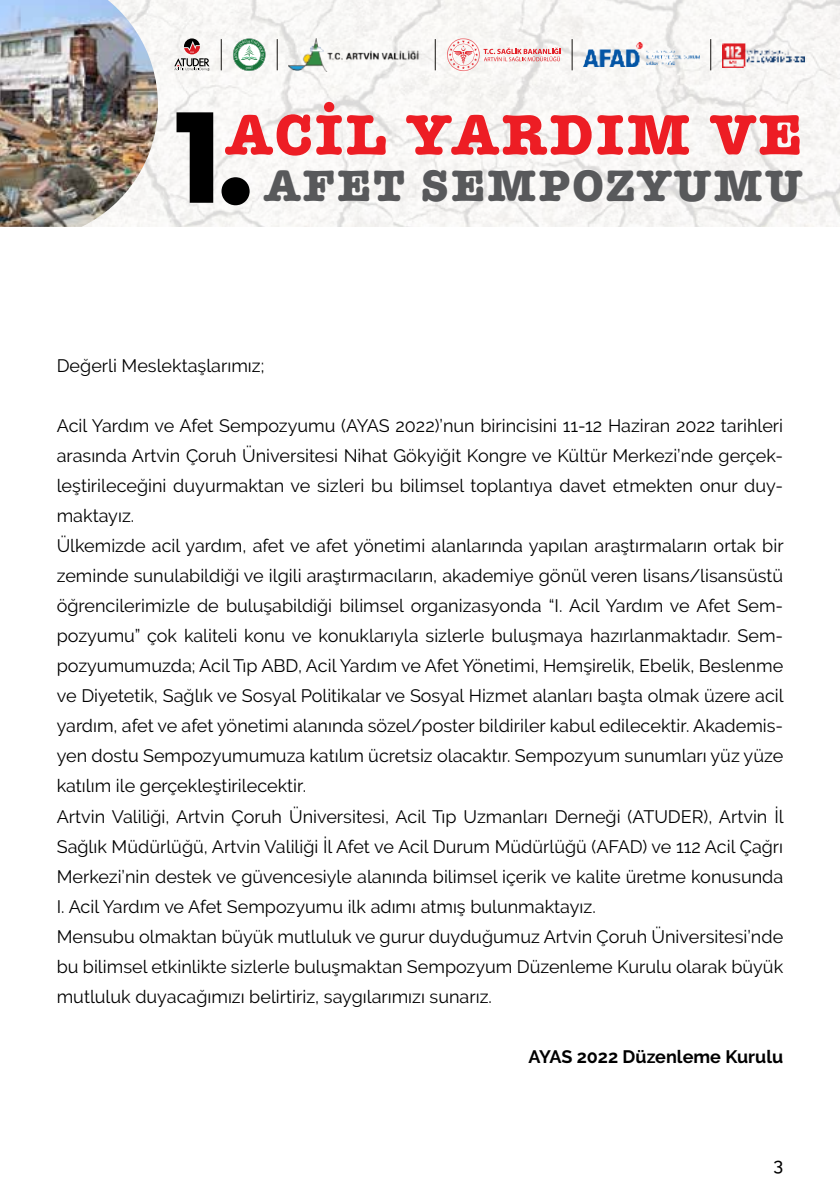
<style>
.page{position:relative;width:840px;height:1191px;background:#fff}
.page>*{position:absolute;margin:0;border:0;box-sizing:border-box;transform-origin:0 0}
.t1{font:700 119.8px "Futura";color:#000}
.t2{font:700 58.6px "American Typewriter";letter-spacing:.05em;color:#ed1d24}
.t3{font:700 45.4px "American Typewriter";letter-spacing:.05em;color:#58595b}
.t4{font:18px/30px "Raleway";color:#000}
.t5{font:700 18px "Raleway";color:#000}
.t6{font:500 18px "Raleway";color:#000}
</style>
<div class="page">
<img style="left:158px;top:0;width:681px;height:227px">
<svg style="left:174px;top:38px;width:36px;height:33px"></svg>
<svg style="left:233px;top:38px;width:32px;height:33px"></svg>
<svg style="left:233px;top:39px;width:32px;height:32px"></svg>
<svg style="left:238px;top:44px;width:22px;height:22px"></svg>
<hr style="left:221px;top:39px;width:1px;height:31px;background:#151310">
<hr style="left:277px;top:39px;width:1px;height:31px;background:#151310">
<hr style="left:434px;top:39px;width:1px;height:31px;background:#151310">
<hr style="left:571px;top:39px;width:1px;height:31px;background:#151310">
<hr style="left:710px;top:39px;width:1px;height:31px;background:#151310">
<img style="left:289px;top:38px;width:134px;height:33px">
<img style="left:583px;top:42px;width:115px;height:25px">
<img style="left:722px;top:42px;width:81px;height:25px">
<svg style="left:446px;top:38px;width:114px;height:33px"></svg>
<img style="left:0;top:0;width:158px;height:227px">
<svg style="left:234px;top:40px;width:30px;height:21px"></svg>
<svg style="left:245px;top:67px;width:8px;height:2px"></svg>
<h2 class="t2" style="left:225px;top:84px;width:578px">ACİL YARDIM VE</h2>
<h1 class="t1" style="left:158px;top:71px;width:99px">1.</h1>
<h3 class="t3" style="left:264px;top:147px;width:540px">AFET SEMPOZYUMU</h3>
<p class="t4" style="left:57px;top:351px;width:209px">Değerli Meslektaşlarımız;</p>
<p class="t4" style="left:57px;top:411px;width:728px">Acil Yardım ve Afet Sempozyumu (AYAS 2022)’nun birincisini 11-12 Haziran 2022 tarihleri arasında Artvin Çoruh Üniversitesi Nihat Gökyiğit Kongre ve Kültür Merkezi’nde gerçek&shy;leştirileceğini duyurmaktan ve sizleri bu bilimsel toplantıya davet etmekten onur duy&shy;maktayız.<br>Ülkemizde acil yardım, afet ve afet yönetimi alanlarında yapılan araştırmaların ortak bir zeminde sunulabildiği ve ilgili araştırmacıların, akademiye gönül veren lisans/lisansüstü öğrencilerimizle de buluşabildiği bilimsel organizasyonda “I. Acil Yardım ve Afet Sem&shy;pozyumu” çok kaliteli konu ve konuklarıyla sizlerle buluşmaya hazırlanmaktadır. Sem&shy;pozyumumuzda; Acil Tıp ABD, Acil Yardım ve Afet Yönetimi, Hemşirelik, Ebelik, Beslenme ve Diyetetik, Sağlık ve Sosyal Politikalar ve Sosyal Hizmet alanları başta olmak üzere acil yardım, afet ve afet yönetimi alanında sözel/poster bildiriler kabul edilecektir. Akademis&shy;yen dostu Sempozyumumuza katılım ücretsiz olacaktır. Sempozyum sunumları yüz yüze katılım ile gerçekleştirilecektir.<br>Artvin Valiliği, Artvin Çoruh Üniversitesi, Acil Tıp Uzmanları Derneği (ATUDER), Artvin İl Sağlık Müdürlüğü, Artvin Valiliği İl Afet ve Acil Durum Müdürlüğü (AFAD) ve 112 Acil Çağrı Merkezi’nin destek ve güvencesiyle alanında bilimsel içerik ve kalite üretme konusunda I. Acil Yardım ve Afet Sempozyumu ilk adımı atmış bulunmaktayız.<br>Mensubu olmaktan büyük mutluluk ve gurur duyduğumuz Artvin Çoruh Üniversitesi’nde bu bilimsel etkinlikte sizlerle buluşmaktan Sempozyum Düzenleme Kurulu olarak büyük mutluluk duyacağımızı belirtiriz, saygılarımızı sunarız.</p>
<p class="t5" style="left:528px;top:1046px;width:256px">AYAS 2022 Düzenleme Kurulu</p>
<p class="t6" style="left:773px;top:1154px;width:11px">3</p>
</div>
